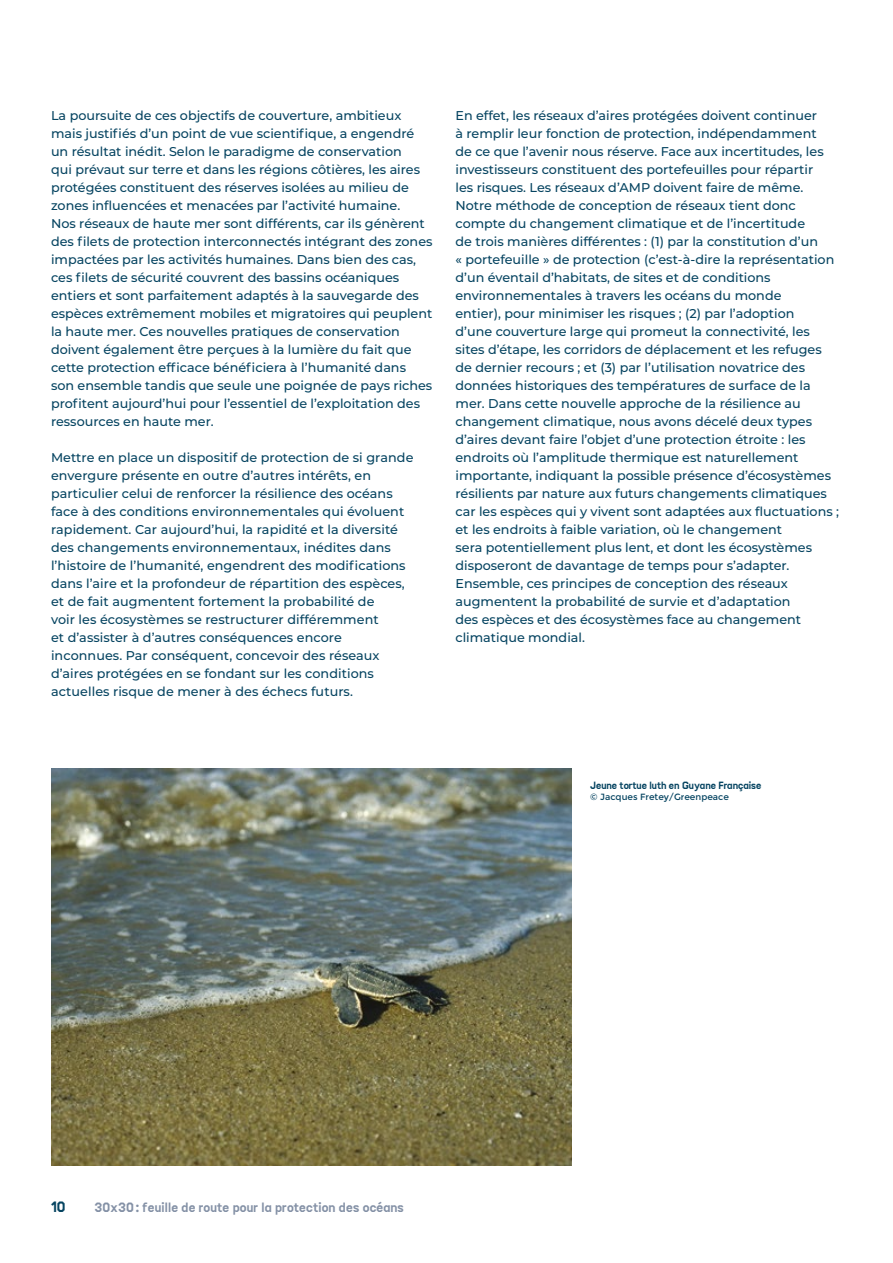
<style>
.page{position:relative;width:893px;height:1263px;background:#fff}
.page>*{position:absolute;margin:0;border:0;box-sizing:border-box;transform-origin:0 0}
.t1{font:15px "Sanctuary LC";color:#064461}
.t2{font:13.5px "Sanctuary LC";letter-spacing:.01em;color:#8491a6}
.t3{font:500 12.75px/18px "Montserrat";color:#064461}
.t4{font:10.5px "Sanctuary LC";color:#064461}
.t5{font:9px "Montserrat";color:#064461}
</style>
<div class="page">
<hr style="left:892px;top:0;width:1px;height:1263px;background:#395ca8">
<img style="left:52px;top:768px;width:520px;height:397px">
<p class="t3" style="left:51px;top:106px;width:383px">La poursuite de ces objectifs de couverture, ambitieux mais justifiés d’un point de vue scientifique, a engendré un résultat inédit. Selon le paradigme de conservation<br>qui prévaut sur terre et dans les régions côtières, les aires protégées constituent des réserves isolées au milieu de zones influencées et menacées par l’activité humaine.<br>Nos réseaux de haute mer sont différents, car ils génèrent des filets de protection interconnectés intégrant des zones impactées par les activités humaines. Dans bien des cas, ces filets de sécurité couvrent des bassins océaniques entiers et sont parfaitement adaptés à la sauvegarde des espèces extrêmement mobiles et migratoires qui peuplent la haute mer. Ces nouvelles pratiques de conservation doivent également être perçues à la lumière du fait que cette protection efficace bénéficiera à l’humanité dans<br>son ensemble tandis que seule une poignée de pays riches profitent aujourd’hui pour l’essentiel de l’exploitation des ressources en haute mer.</p>
<p class="t3" style="left:51px;top:448px;width:364px">Mettre en place un dispositif de protection de si grande envergure présente en outre d’autres intérêts, en particulier celui de renforcer la résilience des océans face à des conditions environnementales qui évoluent rapidement. Car aujourd’hui, la rapidité et la diversité des changements environnementaux, inédites dans l’histoire de l’humanité, engendrent des modifications dans l’aire et la profondeur de répartition des espèces, et de fait augmentent fortement la probabilité de<br>voir les écosystèmes se restructurer différemment<br>et d’assister à d’autres conséquences encore inconnues. Par conséquent, concevoir des réseaux d’aires protégées en se fondant sur les conditions actuelles risque de mener à des échecs futurs.</p>
<p class="t3" style="left:455px;top:106px;width:385px">En effet, les réseaux d’aires protégées doivent continuer<br>à remplir leur fonction de protection, indépendamment<br>de ce que l’avenir nous réserve. Face aux incertitudes, les investisseurs constituent des portefeuilles pour répartir<br>les risques. Les réseaux d’AMP doivent faire de même.<br>Notre méthode de conception de réseaux tient donc compte du changement climatique et de l’incertitude<br>de trois manières différentes : (1) par la constitution d’un<br>« portefeuille » de protection (c’est-à-dire la représentation d’un éventail d’habitats, de sites et de conditions environnementales à travers les océans du monde<br>entier), pour minimiser les risques ; (2) par l’adoption<br>d’une couverture large qui promeut la connectivité, les sites d’étape, les corridors de déplacement et les refuges de dernier recours ; et (3) par l’utilisation novatrice des données historiques des températures de surface de la mer. Dans cette nouvelle approche de la résilience au changement climatique, nous avons décelé deux types d’aires devant faire l’objet d’une protection étroite : les endroits où l’amplitude thermique est naturellement importante, indiquant la possible présence d’écosystèmes résilients par nature aux futurs changements climatiques car les espèces qui y vivent sont adaptées aux fluctuations ; et les endroits à faible variation, où le changement<br>sera potentiellement plus lent, et dont les écosystèmes disposeront de davantage de temps pour s’adapter.<br>Ensemble, ces principes de conception des réseaux augmentent la probabilité de survie et d’adaptation<br>des espèces et des écosystèmes face au changement climatique mondial.</p>
<p class="t4" style="left:590px;top:778px;width:172px">Jeune tortue luth en Guyane Française</p>
<p class="t5" style="left:590px;top:791px;width:140px">© Jacques Fretey/Greenpeace</p>
<p class="t1" style="left:51px;top:1197px;width:16px">10</p>
<p class="t2" style="left:95px;top:1199px;width:311px">30x30 : feuille de route pour la protection des océans</p>
</div>
